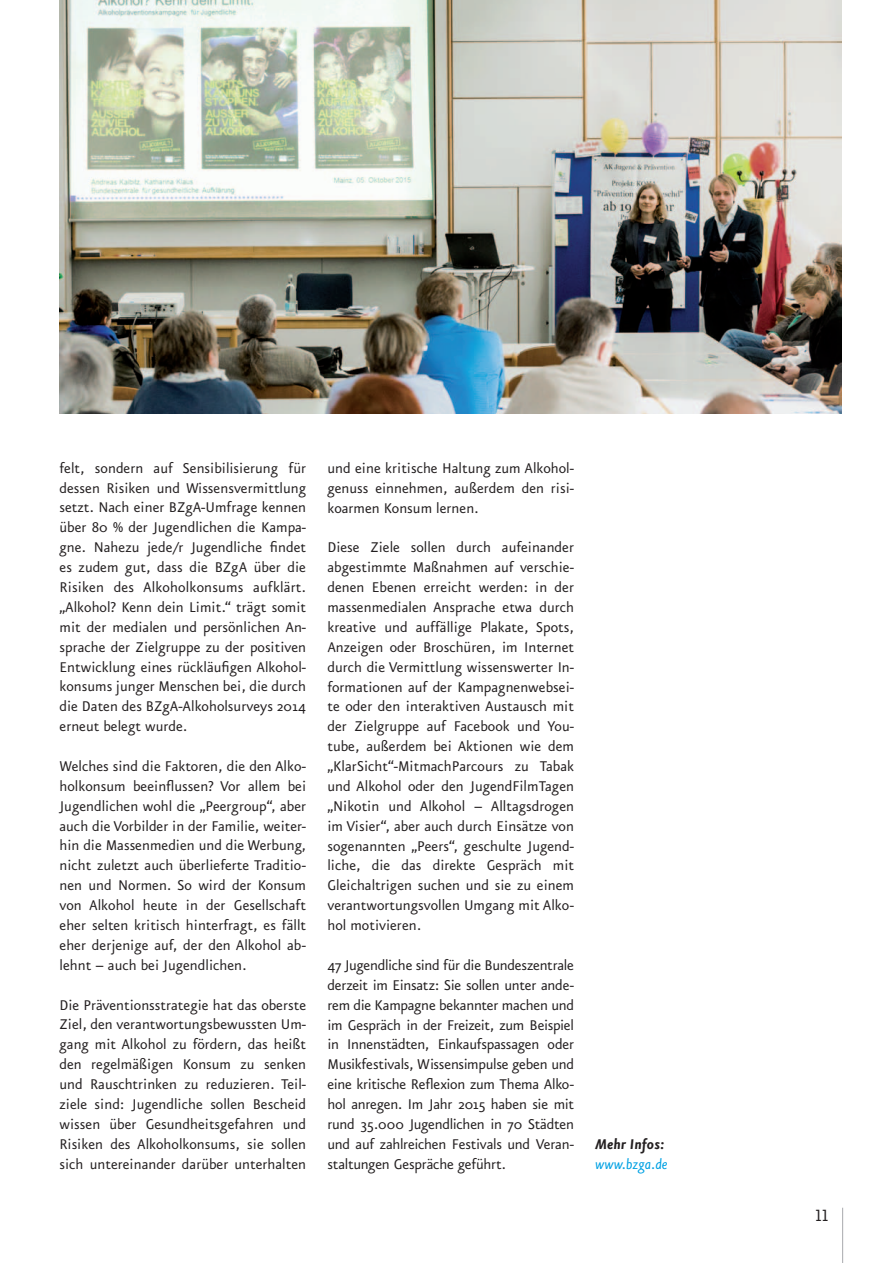
<style>
.page{position:relative;width:893px;height:1263px;background:#fff}
.page>*{position:absolute;margin:0;border:0;box-sizing:border-box;transform-origin:0 0}
.t1{font:19.5px "Eureka Sans OT";color:#231f20}
.t2{font:16.8px/20px "Eureka Sans OT";color:#231f20;text-align:justify}
.t3{font:italic 16.8px "Eureka Sans OT";color:#00a1e3}
.t4{font:italic 700 16.8px "Eureka Sans OT";color:#231f20}
</style>
<div class="page">
<hr style="left:842px;top:1208px;width:1px;height:55px;background:#a8a9ad">
<img style="left:60px;top:0;width:782px;height:414px">
<p class="t2" style="left:60px;top:458px;width:248px">felt, sondern auf Sensibilisierung für dessen Risiken und Wissensvermittlung setzt. Nach einer BZgA-Umfrage kennen über 80 % der Jugendlichen die Kampa&shy;gne. Nahezu jede/r Jugendliche findet es zudem gut, dass die BZgA über die Risiken des Alkoholkonsums aufklärt. „Alkohol? Kenn dein Limit.“ trägt somit mit der medialen und persönlichen An&shy;sprache der Zielgruppe zu der positiven Entwicklung eines rückläufigen Alkohol&shy;konsums junger Menschen bei, die durch die Daten des BZgA-Alkoholsurveys 2014 erneut belegt wurde.</p>
<p class="t2" style="left:60px;top:756px;width:248px">Welches sind die Faktoren, die den Alko&shy;holkonsum beeinflussen? Vor allem bei Jugendlichen wohl die „Peergroup“, aber auch die Vorbilder in der Familie, weiter&shy;hin die Massenmedien und die Werbung, nicht zuletzt auch überlieferte Traditio&shy;nen und Normen. So wird der Konsum von Alkohol heute in der Gesellschaft eher selten kritisch hinterfragt, es fällt eher derjenige auf, der den Alkohol ab&shy;lehnt – auch bei Jugendlichen.</p>
<p class="t2" style="left:60px;top:995px;width:248px">Die Präventionsstrategie hat das oberste Ziel, den verantwortungsbewussten Um&shy;gang mit Alkohol zu fördern, das heißt den regelmäßigen Konsum zu senken und Rauschtrinken zu reduzieren. Teil&shy;ziele sind: Jugendliche sollen Bescheid wissen über Gesundheitsgefahren und Risiken des Alkoholkonsums, sie sollen sich untereinander darüber unterhalten</p>
<p class="t2" style="left:327px;top:458px;width:248px">und eine kritische Haltung zum Alkohol&shy;genuss einnehmen, außerdem den risi&shy;koarmen Konsum lernen.</p>
<p class="t2" style="left:327px;top:538px;width:248px">Diese Ziele sollen durch aufeinander abgestimmte Maßnahmen auf verschie&shy;denen Ebenen erreicht werden: in der massenmedialen Ansprache etwa durch kreative und auffällige Plakate, Spots, Anzeigen oder Broschüren, im Internet durch die Vermittlung wissenswerter In&shy;formationen auf der Kampagnenwebsei&shy;te oder den interaktiven Austausch mit der Zielgruppe auf Facebook und You&shy;tube, außerdem bei Aktionen wie dem „KlarSicht“-MitmachParcours zu Tabak und Alkohol oder den JugendFilmTagen „Nikotin und Alkohol – Alltagsdrogen im Visier“, aber auch durch Einsätze von sogenannten „Peers“, geschulte Jugend&shy;liche, die das direkte Gespräch mit Gleichaltrigen suchen und sie zu einem verantwortungsvollen Umgang mit Alko&shy;hol motivieren.</p>
<p class="t2" style="left:327px;top:955px;width:248px">47 Jugendliche sind für die Bundeszentrale derzeit im Einsatz: Sie sollen unter ande&shy;rem die Kampagne bekannter machen und im Gespräch in der Freizeit, zum Beispiel in Innenstädten, Einkaufspassagen oder Musikfestivals, Wissensimpulse geben und eine kritische Reflexion zum Thema Alko&shy;hol anregen. Im Jahr 2015 haben sie mit rund 35.000 Jugendlichen in 70 Städten und auf zahlreichen Festivals und Veran&shy;staltungen Gespräche geführt.</p>
<p class="t4" style="left:595px;top:1135px;width:71px">Mehr Infos:</p>
<p class="t3" style="left:595px;top:1155px;width:74px">www.bzga.de</p>
<p class="t1" style="left:815px;top:1205px;width:15px">11</p>
</div>
